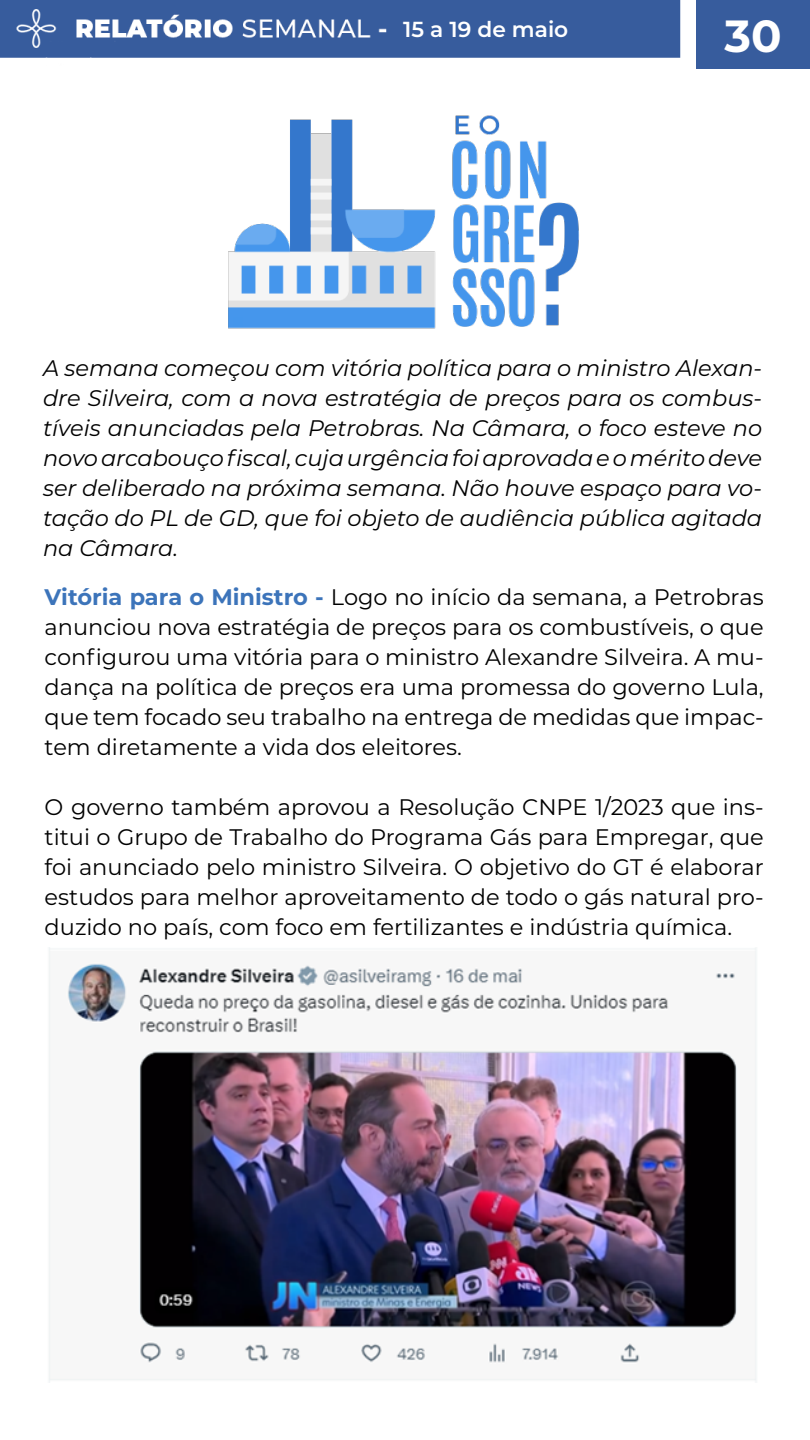
<style>
.page{position:relative;width:810px;height:1440px;background:#fff}
.page>*{position:absolute;margin:0;border:0;box-sizing:border-box;transform-origin:0 0}
.t1{font:700 45px "Montserrat";color:#fff}
.t2{font:22.5px/30px "Montserrat";color:#000;text-align:justify}
.t3{font:italic 22.5px/30px "Montserrat";color:#000;text-align:justify}
.t4{font:600 21.75px "Montserrat";color:#fff}
.s1{font-weight:700;color:#3c74ba}
</style>
<div class="page">
<img style="left:0;top:0;width:810px;height:1383px">
<img style="left:204px;top:112px;width:402px;height:226px">
<img style="left:45px;top:948px;width:719px;height:434px">
<p class="t4" style="left:403px;top:14px;width:167px">15 a 19 de maio</p>
<h1 class="t1" style="left:725px;top:4px;width:59px">30</h1>
<p class="t3" style="left:43px;top:353px;width:721px">A semana começou com vitória política para o ministro Alexan&shy;dre Silveira, com a nova estratégia de preços para os combus&shy;tíveis anunciadas pela Petrobras. Na Câmara, o foco esteve no novo arcabouço fiscal, cuja urgência foi aprovada e o mérito deve ser deliberado na próxima semana. Não houve espaço para vo&shy;tação do PL de GD, que foi objeto de audiência pública agitada na Câmara.</p>
<p class="t2" style="left:45px;top:581px;width:721px"><span class="s1">Vitória para o Ministro -</span> Logo no início da semana, a Petrobras anunciou nova estratégia de preços para os combustíveis, o que configurou uma vitória para o ministro Alexandre Silveira. A mu&shy;dança na política de preços era uma promessa do governo Lula, que tem focado seu trabalho na entrega de medidas que impac&shy;tem diretamente a vida dos eleitores.</p>
<p class="t2" style="left:45px;top:791px;width:721px">O governo também aprovou a Resolução CNPE 1/2023 que ins&shy;titui o Grupo de Trabalho do Programa Gás para Empregar, que foi anunciado pelo ministro Silveira. O objetivo do GT é elaborar estudos para melhor aproveitamento de todo o gás natural pro&shy;duzido no país, com foco em fertilizantes e indústria química.</p>
</div>
